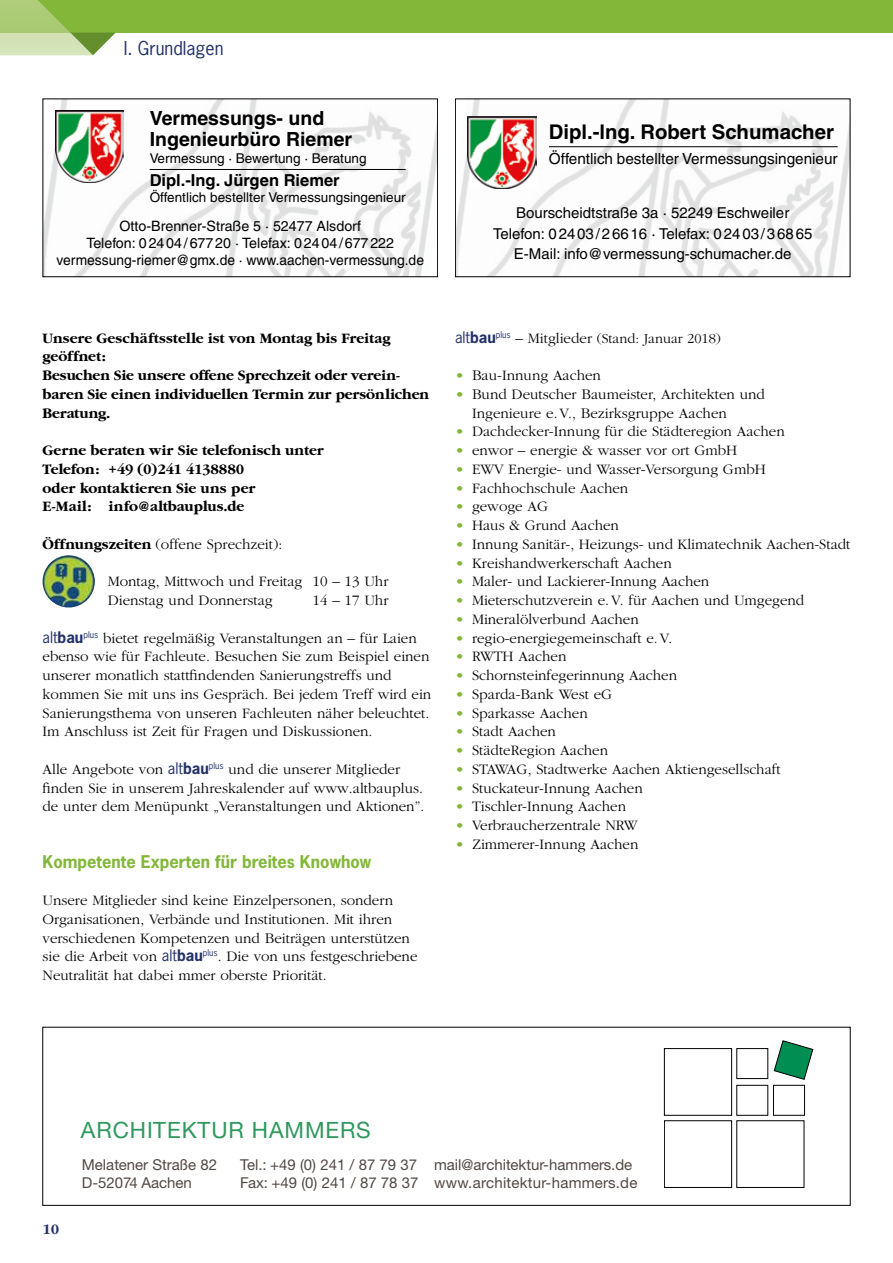
<style>
.page{position:relative;width:893px;height:1263px;background:#fff}
.page>*{position:absolute;margin:0;border:0;box-sizing:border-box;transform-origin:0 0}
.t1{font:22.5px "Helvetica Neue LT";letter-spacing:.04em;color:#2f985e}
.t2{font:700 20.25px "Helvetica";color:#000}
.t3{font:700 19.5px/21px "Helvetica";color:#000}
.t4{font:18px "News Gothic Std";color:#233169}
.t5{font:700 16.5px "News Gothic Std";color:#82b739}
.t6{font:700 16.5px "Helvetica";color:#000}
.t7{font:15.3px "Helvetica";color:#000}
.t8{font:300 15px/18.8px "Garamond";color:#000}
.t9{font:700 15px/18.8px "Garamond";letter-spacing:-.005em;color:#000}
.t10{font:15px/20.5px "Helvetica";color:#000;text-align:center}
.t11{font:15px/18px "Helvetica Neue LT";color:#524844}
.t12{font:15px "Helvetica Neue LT";letter-spacing:.02em;color:#524844}
.t13{font:700 15px "Garamond";color:#233169}
.t14{font:14.25px/17.1px "Helvetica";color:#000;text-align:center}
.t15{font:300 14.25px "Garamond";color:#000}
.t16{font:13.5px "Helvetica";color:#000}
.s1{font-weight:700}
.s2{font-family:"News Gothic Std";font-weight:400;color:#233169}
.s3{font-family:"News Gothic Std";font-weight:700;color:#233169}
.s4{font-family:"News Gothic Std";font-weight:400;font-size:15px;color:#233169}
.s5{font-family:"News Gothic Std";font-weight:700;font-size:15px;color:#233169}
.s6{font-size:15px}
.s7{font-weight:700;color:#82b739}
</style>
<div class="page">
<div style="left:0;top:0;width:893px;height:33px;background:#82b739"></div>
<svg style="left:0;top:0;width:116px;height:55px"></svg>
<img style="left:43px;top:555px;width:52px;height:52px;border-radius:26px">
<img style="left:45px;top:101px;width:391px;height:174px">
<img style="left:55px;top:110px;width:69px;height:73px">
<hr style="left:150px;top:169px;width:256px;height:1px;background:#000">
<img style="left:457px;top:101px;width:391px;height:174px">
<img style="left:468px;top:116px;width:68px;height:73px">
<hr style="left:549px;top:146px;width:289px;height:1px;background:#000">
<div style="left:664px;top:1048px;width:68px;height:67px;border:1px solid #000"></div>
<div style="left:736px;top:1048px;width:32px;height:31px;border:1px solid #000"></div>
<div style="left:773px;top:1085px;width:32px;height:30px;border:1px solid #000"></div>
<div style="left:664px;top:1120px;width:68px;height:68px;border:1px solid #000"></div>
<div style="left:736px;top:1120px;width:68px;height:68px;border:1px solid #000"></div>
<svg style="left:774px;top:1040px;width:39px;height:40px"></svg>
<p class="t4" style="left:124px;top:37px;width:101px">I. Grundlagen</p>
<h3 class="t3" style="left:150px;top:108px;width:204px">Vermessungs- und<br>Ingenieurbüro Riemer</h3>
<p class="t16" style="left:150px;top:150px;width:218px">Vermessung · Bewertung · Beratung</p>
<p class="t6" style="left:150px;top:170px;width:191px">Dipl.-Ing. Jürgen Riemer</p>
<p class="t16" style="left:150px;top:190px;width:257px">Öffentlich bestellter Vermessungsingenieur</p>
<p class="t14" style="left:56px;top:217px;width:369px">Otto-Brenner-Straße 5 · 52477 Alsdorf<br>Telefon: 02404/67720 · Telefax: 02404/677222 vermessung-riemer@gmx.de · www.aachen-vermessung.de</p>
<h2 class="t2" style="left:549px;top:119px;width:287px">Dipl.-lng. Robert Schumacher</h2>
<p class="t7" style="left:549px;top:150px;width:290px">Öffentlich bestellter Vermessungsingenieur</p>
<p class="t10" style="left:493px;top:203px;width:321px">Bourscheidtstraße 3a · 52249 Eschweiler<br>Telefon: 0 24 03 / 2 66 16 · Telefax: 0 24 03 / 3 68 65<br>E-Mail: info@vermessung-schumacher.de</p>
<p class="t9" style="left:43px;top:329px;width:388px">Unsere Geschäftsstelle ist von Montag bis Freitag geöffnet:<br>Besuchen Sie unsere offene Sprechzeit oder verein&shy;baren Sie einen individuellen Termin zur persönlichen Beratung.</p>
<p class="t9" style="left:43px;top:441px;width:283px">Gerne beraten wir Sie telefonisch unter<br>Telefon: +49 (0)241 4138880<br>oder kontaktieren Sie uns per<br>E-Mail: info@altbauplus.de</p>
<p class="t8" style="left:43px;top:535px;width:241px"><span class="s1">Öffnungszeiten</span> (offene Sprechzeit):</p>
<p class="t8" style="left:108px;top:572px;width:282px">Montag, Mittwoch und Freitag 10 – 13 Uhr<br>Dienstag und Donnerstag</p>
<p class="t8" style="left:313px;top:591px;width:77px">14 – 17 Uhr</p>
<p class="t8" style="left:43px;top:629px;width:390px"><span class="s2">alt</span><span class="s3">bau</span><sup>plus</sup> bietet regelmäßig Veranstaltungen an – für Laien ebenso wie für Fachleute. Besuchen Sie zum Beispiel einen unserer monatlich stattfindenden Sanierungstreffs und kommen Sie mit uns ins Gespräch. Bei jedem Treff wird ein Sanierungsthema von unseren Fachleuten näher beleuchtet.<br>Im Anschluss ist Zeit für Fragen und Diskussionen.</p>
<p class="t8" style="left:43px;top:760px;width:383px">Alle Angebote von <span class="s2">alt</span><span class="s3">bau</span><sup>plus</sup> und die unserer Mitglieder finden Sie in unserem Jahreskalender auf www.altbauplus. de unter dem Menüpunkt „Veranstaltungen und Aktionen”.</p>
<p class="t5" style="left:43px;top:851px;width:330px">Kompetente Experten für breites Knowhow</p>
<p class="t8" style="left:43px;top:891px;width:377px">Unsere Mitglieder sind keine Einzelpersonen, sondern Organisationen, Verbände und Institutionen. Mit ihren verschiedenen Kompetenzen und Beiträgen unterstützen sie die Arbeit von <span class="s2">alt</span><span class="s3">bau</span><sup>plus</sup>. Die von uns festgeschriebene Neutralität hat dabei mmer oberste Priorität.</p>
<p class="t15" style="left:455px;top:331px;width:267px"><span class="s4">alt</span><span class="s5">bau</span><sup>plus</sup> <span class="s6">– Mitglieder</span> (Stand: Januar 2018)</p>
<p class="t8" style="left:455px;top:366px;width:148px"><span class="s7">•</span> Bau-Innung Aachen</p>
<p class="t8" style="left:472px;top:385px;width:294px;text-indent:-17px"><span class="s7">•</span> Bund Deutscher Baumeister, Architekten und<br>Ingenieure e.V., Bezirksgruppe Aachen</p>
<p class="t8" style="left:455px;top:422px;width:331px"><span class="s7">•</span> Dachdecker-Innung für die Städteregion Aachen</p>
<p class="t8" style="left:455px;top:441px;width:284px"><span class="s7">•</span> enwor – energie &amp; wasser vor ort GmbH</p>
<p class="t8" style="left:455px;top:460px;width:312px"><span class="s7">•</span> EWV Energie- und Wasser-Versorgung GmbH</p>
<p class="t8" style="left:455px;top:479px;width:175px"><span class="s7">•</span> Fachhochschule Aachen</p>
<p class="t8" style="left:455px;top:497px;width:95px"><span class="s7">•</span> gewoge AG</p>
<p class="t8" style="left:455px;top:516px;width:166px"><span class="s7">•</span> Haus &amp; Grund Aachen</p>
<p class="t8" style="left:455px;top:535px;width:397px"><span class="s7">•</span> Innung Sanitär-, Heizungs- und Klimatechnik Aachen-Stadt</p>
<p class="t8" style="left:455px;top:554px;width:218px"><span class="s7">•</span> Kreishandwerkerschaft Aachen</p>
<p class="t8" style="left:455px;top:572px;width:256px"><span class="s7">•</span> Maler- und Lackierer-Innung Aachen</p>
<p class="t8" style="left:455px;top:591px;width:351px"><span class="s7">•</span> Mieterschutzverein e.V. für Aachen und Umgegend</p>
<p class="t8" style="left:455px;top:610px;width:185px"><span class="s7">•</span> Mineralölverbund Aachen</p>
<p class="t8" style="left:455px;top:629px;width:219px"><span class="s7">•</span> regio-energiegemeinschaft e.V.</p>
<p class="t8" style="left:455px;top:647px;width:113px"><span class="s7">•</span> RWTH Aachen</p>
<p class="t8" style="left:455px;top:666px;width:224px"><span class="s7">•</span> Schornsteinfegerinnung Aachen</p>
<p class="t8" style="left:455px;top:685px;width:159px"><span class="s7">•</span> Sparda-Bank West eG</p>
<p class="t8" style="left:455px;top:704px;width:134px"><span class="s7">•</span> Sparkasse Aachen</p>
<p class="t8" style="left:455px;top:722px;width:103px"><span class="s7">•</span> Stadt Aachen</p>
<p class="t8" style="left:455px;top:741px;width:155px"><span class="s7">•</span> StädteRegion Aachen</p>
<p class="t8" style="left:455px;top:760px;width:327px"><span class="s7">•</span> STAWAG, Stadtwerke Aachen Aktiengesellschaft</p>
<p class="t8" style="left:455px;top:779px;width:189px"><span class="s7">•</span> Stuckateur-Innung Aachen</p>
<p class="t8" style="left:455px;top:797px;width:173px"><span class="s7">•</span> Tischler-Innung Aachen</p>
<p class="t8" style="left:455px;top:816px;width:184px"><span class="s7">•</span> Verbraucherzentrale NRW</p>
<p class="t8" style="left:455px;top:835px;width:185px"><span class="s7">•</span> Zimmerer-Innung Aachen</p>
<p class="t13" style="left:43px;top:1221px;width:18px">10</p>
<h1 class="t1" style="left:81px;top:1116px;width:291px">ARCHITEKTUR HAMMERS</h1>
<p class="t11" style="left:82px;top:1155px;width:137px">Melatener Straße 82</p>
<p class="t11" style="left:240px;top:1155px;width:180px">Tel.: +49 (0) 241 / 87 79 37<br>Fax: +49 (0) 241 / 87 78 37</p>
<p class="t11" style="left:434px;top:1155px;width:200px">mail@architektur-hammers.de</p>
<p class="t11" style="left:82px;top:1173px;width:112px">D-52074 Aachen</p>
<p class="t12" style="left:434px;top:1173px;width:205px">www.architektur-hammers.de</p>
</div>
